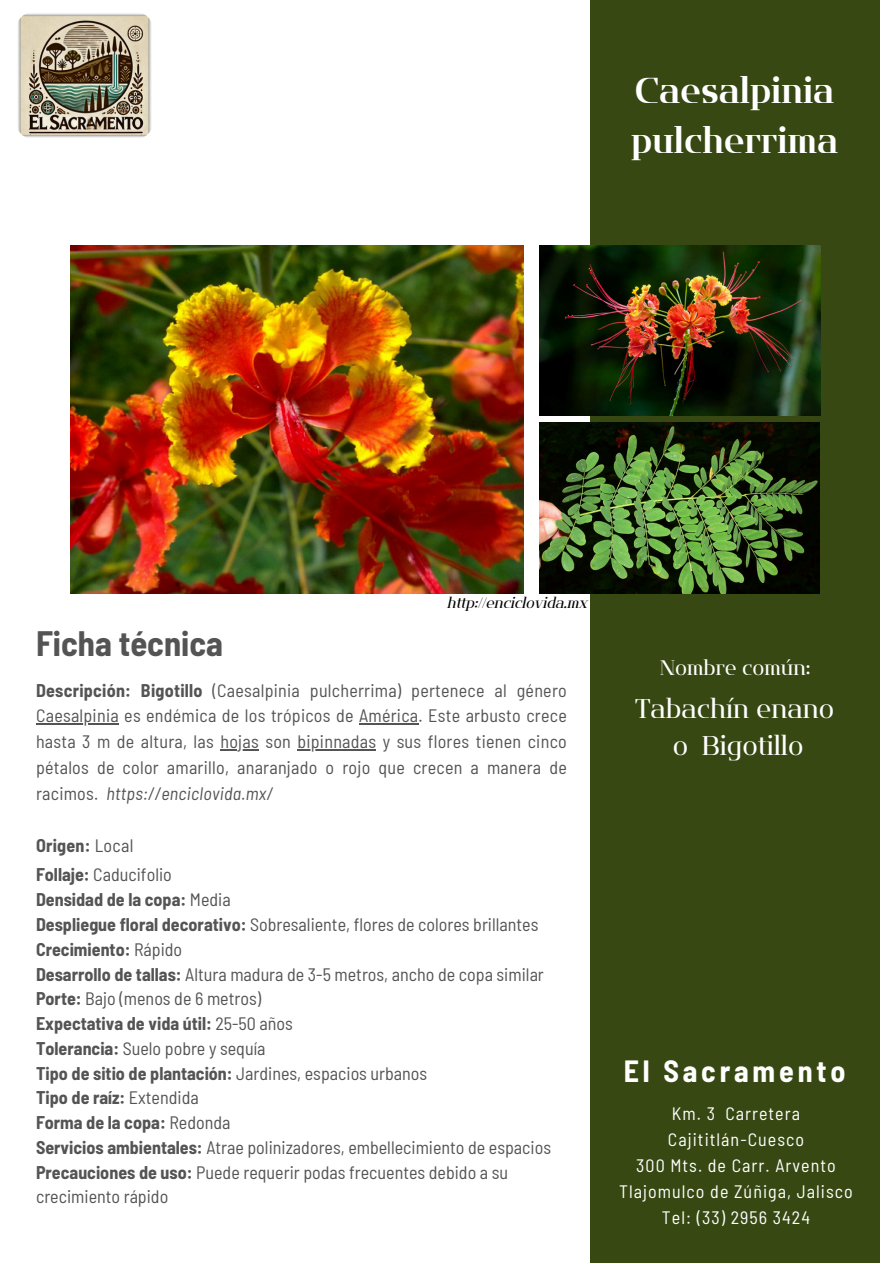
<style>
.page{position:relative;width:894px;height:1264px;background:#fff}
.page>*{position:absolute;margin:0;border:0;box-sizing:border-box;transform-origin:0 0}
.t1{font:36px/49.5px "Flatory Serif 700";color:#fff}
.t2{font:700 semi-condensed 34.5px "Barlow";color:#545454}
.t3{font:700 semi-condensed 30px "Barlow";letter-spacing:.13em;color:#fff}
.t4{font:27px/37.5px "Flatory Serif 400";color:#fff;text-align:center}
.t5{font:21px "Flatory Serif 400";color:#fff}
.t6{font:semi-condensed 18px/24.8px "Barlow";color:#545454}
.t7{font:semi-condensed 18px/26px "Barlow";letter-spacing:.055em;color:#fff;text-align:center}
.t8{font:15px "Flatory Serif 400 It";color:#000}
.s1{font-weight:700}
.s2{font-style:italic}
</style>
<div class="page">
<div style="left:589px;top:0;width:290px;height:1263px;background:#374812"></div>
<img style="left:70px;top:245px;width:453px;height:348px">
<img style="left:539px;top:422px;width:280px;height:171px">
<img style="left:539px;top:245px;width:281px;height:170px">
<img style="left:15px;top:11px;width:138px;height:129px;border-radius:20px">
<hr style="left:36px;top:723px;width:83px;height:1px;background:#545454">
<hr style="left:359px;top:723px;width:59px;height:1px;background:#545454">
<hr style="left:220px;top:749px;width:39px;height:1px;background:#545454">
<hr style="left:297px;top:749px;width:79px;height:1px;background:#545454">
<h1 class="t1" style="left:630px;top:66px;width:209px">Caesalpinia pulcherrima</h1>
<h2 class="t2" style="left:36px;top:621px;width:188px">Ficha técnica</h2>
<p class="t8" style="left:446px;top:594px;width:142px">http://enciclovida.mx</p>
<p class="t6" style="left:36px;top:676px;width:532px;line-height:25.8px;text-align:justify"><span class="s1">Descripción: Bigotillo</span> (Caesalpinia pulcherrima) pertenece al género Caesalpinia es endémica de los trópicos de América. Este arbusto crece hasta 3 m de altura, las hojas son bipinnadas y sus flores tienen cinco pétalos de color amarillo, anaranjado o rojo que crecen a manera de racimos. <span class="s2">https://enciclovida.mx/</span></p>
<p class="t6" style="left:36px;top:830px;width:137px;line-height:29.2px"><span class="s1">Origen:</span> Local<br><span class="s1">Follaje:</span> Caducifolio</p>
<p class="t6" style="left:36px;top:886px;width:516px"><span class="s1">Densidad de la copa:</span> Media<br><span class="s1">Despliegue floral decorativo:</span> Sobresaliente, flores de colores brillantes <span class="s1">Crecimiento:</span> Rápido<br><span class="s1">Desarrollo de tallas:</span> Altura madura de 3-5 metros, ancho de copa similar <span class="s1">Porte:</span> Bajo (menos de 6 metros)<br><span class="s1">Expectativa de vida útil:</span> 25-50 años<br><span class="s1">Tolerancia:</span> Suelo pobre y sequía<br><span class="s1">Tipo de sitio de plantación:</span> Jardines, espacios urbanos<br><span class="s1">Tipo de raíz:</span> Extendida<br><span class="s1">Forma de la copa:</span> Redonda<br><span class="s1">Servicios ambientales:</span> Atrae polinizadores, embellecimiento de espacios <span class="s1">Precauciones de uso:</span> Puede requerir podas frecuentes debido a su crecimiento rápido</p>
<p class="t5" style="left:660px;top:655px;width:152px">Nombre común:</p>
<h3 class="t4" style="left:634px;top:689px;width:200px">Tabachín enano o Bigotillo</h3>
<h3 class="t3" style="left:623px;top:1051px;width:223px">El Sacramento</h3>
<p class="t7" style="left:619px;top:1099px;width:235px">Km. 3 Carretera<br>Cajititlán-Cuesco<br>300 Mts. de Carr. Arvento<br>Tlajomulco de Zúñiga, Jalisco<br>Tel: (33) 2956 3424</p>
</div>
